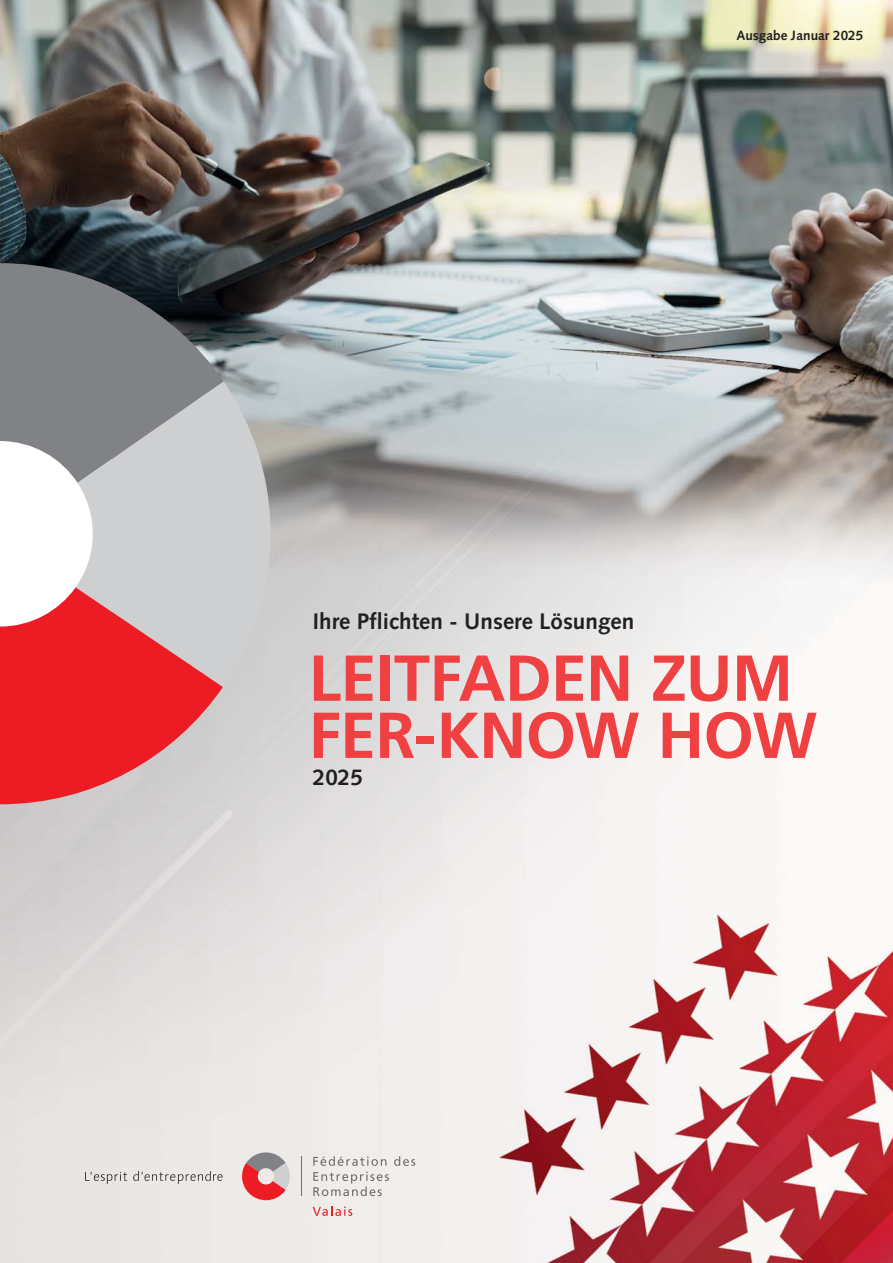
<style>
.page{position:relative;width:893px;height:1263px;background:#fff}
.page>*{position:absolute;margin:0;border:0;box-sizing:border-box;transform-origin:0 0}
.t1{font:700 64.8px/57.2px "Frutiger LT Std";letter-spacing:-.01em;color:#ef4042}
.t2{font:700 22.5px "Syntax LT Std";color:#231f20}
.t3{font:700 13.5px "Syntax LT Std";color:#231f20}
</style>
<div class="page">
<img style="left:0;top:0;width:893px;height:1263px">
<svg style="left:85px;top:1171px;width:138px;height:13px;background:#cfcbc9"></svg>
<svg style="left:242px;top:1152px;width:48px;height:48px;background:#d18a8c"></svg>
<svg style="left:313px;top:1206px;width:39px;height:10px"></svg>
<svg style="left:313px;top:1156px;width:102px;height:10px"></svg>
<svg style="left:313px;top:1172px;width:76px;height:24px;background:#d7d4d2"></svg>
<hr style="left:301px;top:1157px;width:1px;height:39px;background:#6d6e70">
<svg style="left:0;top:263px;width:224px;height:121px;background:#64686b"></svg>
<svg style="left:76px;top:382px;width:195px;height:305px;background:#c6c8c9"></svg>
<svg style="left:0;top:384px;width:223px;height:420px;background:#d49093"></svg>
<p class="t3" style="left:736px;top:29px;width:128px">Ausgabe Januar 2025</p>
<p class="t2" style="left:313px;top:610px;width:323px">Ihre Pflichten - Unsere Lösungen</p>
<h1 class="t1" style="left:309px;top:653px;width:510px">LEITFADEN ZUM<br>FER-KNOW HOW</h1>
<p class="t2" style="left:313px;top:766px;width:52px">2025</p>
</div>
